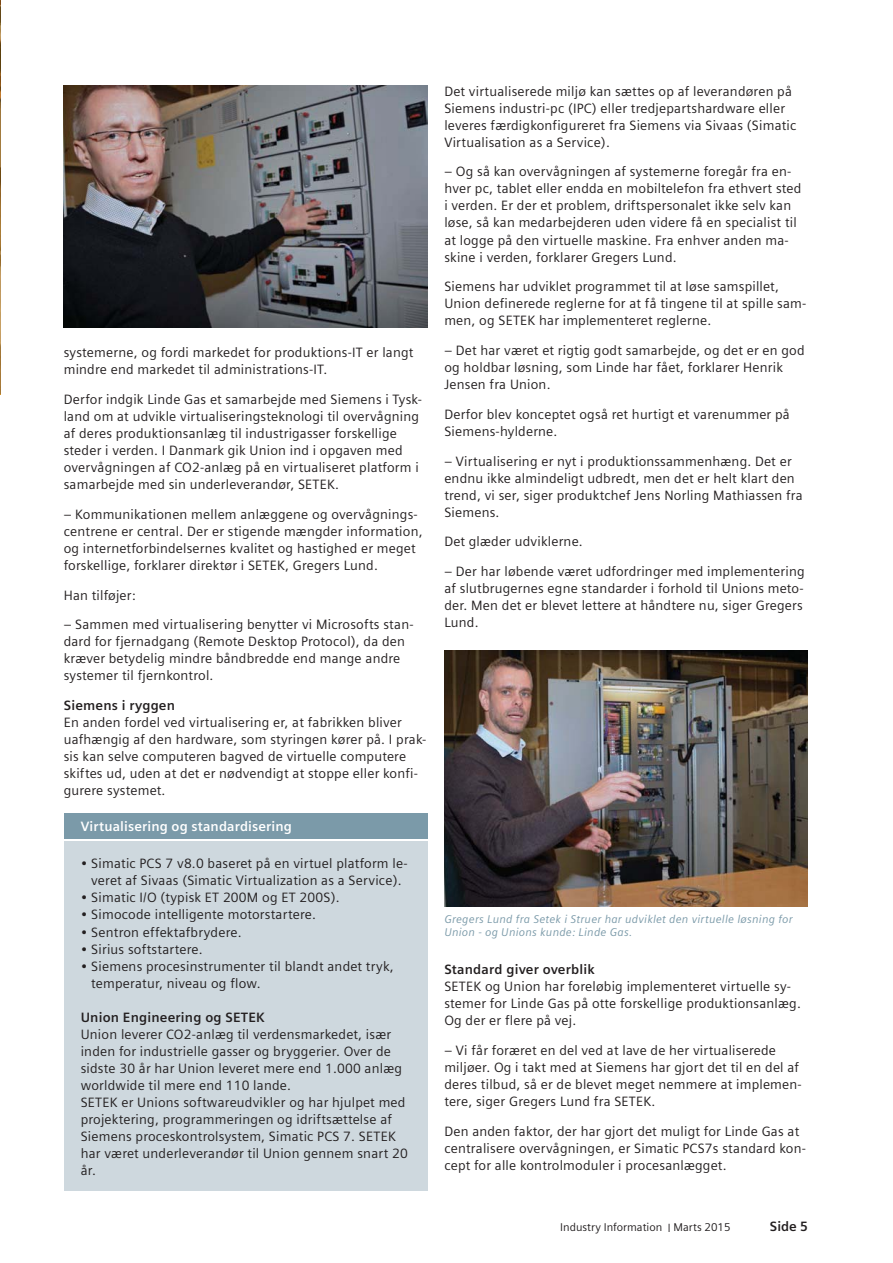
<style>
.page{position:relative;width:893px;height:1263px;background:#fff}
.page>*{position:absolute;margin:0;border:0;box-sizing:border-box;transform-origin:0 0}
.t1{font:13.5px/17px "Siemens Sans";letter-spacing:.015em;color:#231f20}
.t2{font:700 13.5px "Siemens Sans";letter-spacing:.015em;color:#231f20}
.t3{font:700 13.5px "Siemens Sans";letter-spacing:.01em;color:#fff}
.t4{font:italic 11.25px/13.5px "Siemens Sans";letter-spacing:.02em;color:#7b9aa9}
.t5{font:11.25px "Siemens Sans";color:#231f20}
</style>
<div class="page">
<img style="left:0;top:0;width:1px;height:394px">
<div style="left:64px;top:813px;width:363px;height:26px;background:#7b9aa9"></div>
<div style="left:64px;top:841px;width:363px;height:350px;background:#ced8de"></div>
<img style="left:64px;top:85px;width:363px;height:242px">
<img style="left:444px;top:651px;width:364px;height:256px">
<p class="t1" style="left:64px;top:345px;width:351px">systemerne, og fordi markedet for produktions-IT er langt mindre end markedet til administrations-IT.</p>
<p class="t1" style="left:64px;top:392px;width:360px">Derfor indgik Linde Gas et samarbejde med Siemens i Tysk&shy;land om at udvikle virtualiseringsteknologi til overvågning af deres produktionsanlæg til industrigasser forskellige steder i verden. I Danmark gik Union ind i opgaven med overvågningen af CO2-anlæg på en virtualiseret platform i samarbejde med sin underleverandør, SETEK.</p>
<p class="t1" style="left:64px;top:507px;width:360px">– Kommunikationen mellem anlæggene og overvågnings&shy;centrene er central. Der er stigende mængder information, og internetforbindelsernes kvalitet og hastighed er meget forskellige, forklarer direktør i SETEK, Gregers Lund.</p>
<p class="t1" style="left:64px;top:588px;width:73px">Han tilføjer:</p>
<p class="t1" style="left:64px;top:617px;width:351px">– Sammen med virtualisering benytter vi Microsofts stan&shy;dard for fjernadgang (Remote Desktop Protocol), da den kræver betydelig mindre båndbredde end mange andre systemer til fjernkontrol.</p>
<p class="t2" style="left:64px;top:700px;width:113px">Siemens i ryggen</p>
<p class="t1" style="left:64px;top:715px;width:364px">En anden fordel ved virtualisering er, at fabrikken bliver uafhængig af den hardware, som styringen kører på. I prak&shy;sis kan selve computeren bagved de virtuelle computere skiftes ud, uden at det er nødvendigt at stoppe eller konfi&shy;gurere systemet.</p>
<p class="t3" style="left:81px;top:821px;width:213px">Virtualisering og standardisering</p>
<p class="t1" style="left:81px;top:857px;width:328px;text-align:center">• Simatic PCS 7 v8.0 baseret på en virtuel platform le&shy;veret af Sivaas (Simatic Virtualization as a Service).</p>
<p class="t1" style="left:81px;top:891px;width:260px">• Simatic I/O (typisk ET 200M og ET 200S).</p>
<p class="t1" style="left:81px;top:908px;width:237px">• Simocode intelligente motorstartere.</p>
<p class="t1" style="left:81px;top:925px;width:162px">• Sentron effektafbrydere.</p>
<p class="t1" style="left:81px;top:942px;width:124px">• Sirius softstartere.</p>
<p class="t1" style="left:91px;top:959px;width:304px;text-indent:-11px">• Siemens procesinstrumenter til blandt andet tryk, temperatur, niveau og flow.</p>
<p class="t2" style="left:81px;top:1012px;width:185px">Union Engineering og SETEK</p>
<p class="t1" style="left:81px;top:1027px;width:329px">Union leverer CO2-anlæg til verdensmarkedet, især inden for industrielle gasser og bryggerier. Over de sidste 30 år har Union leveret mere end 1.000 anlæg worldwide til mere end 110 lande.<br>SETEK er Unions softwareudvikler og har hjulpet med projektering, programmeringen og idriftsættelse af Siemens proceskontrolsystem, Simatic PCS 7. SETEK har været underleverandør til Union gennem snart 20 år.</p>
<p class="t1" style="left:444px;top:84px;width:354px">Det virtualiserede miljø kan sættes op af leverandøren på Siemens industri-pc (IPC) eller tredjepartshardware eller leveres færdigkonfigureret fra Siemens via Sivaas (Simatic Virtualisation as a Service).</p>
<p class="t1" style="left:444px;top:165px;width:359px">– Og så kan overvågningen af systemerne foregår fra en&shy;hver pc, tablet eller endda en mobiltelefon fra ethvert sted i verden. Er der et problem, driftspersonalet ikke selv kan løse, så kan medarbejderen uden videre få en specialist til at logge på den virtuelle maskine. Fra enhver anden ma&shy;skine i verden, forklarer Gregers Lund.</p>
<p class="t1" style="left:444px;top:279px;width:364px">Siemens har udviklet programmet til at løse samspillet,<br>Union definerede reglerne for at få tingene til at spille sam&shy;men, og SETEK har implementeret reglerne.</p>
<p class="t1" style="left:444px;top:343px;width:362px">– Det har været et rigtig godt samarbejde, og det er en god og holdbar løsning, som Linde har fået, forklarer Henrik<br>Jensen fra Union.</p>
<p class="t1" style="left:444px;top:407px;width:347px">Derfor blev konceptet også ret hurtigt et varenummer på<br>Siemens-hylderne.</p>
<p class="t1" style="left:444px;top:454px;width:360px">– Virtualisering er nyt i produktionssammenhæng. Det er endnu ikke almindeligt udbredt, men det er helt klart den trend, vi ser, siger produktchef Jens Norling Mathiassen fra Siemens.</p>
<p class="t1" style="left:444px;top:535px;width:140px">Det glæder udviklerne.</p>
<p class="t1" style="left:444px;top:564px;width:362px">– Der har løbende været udfordringer med implementering af slutbrugernes egne standarder i forhold til Unions meto&shy;der. Men det er blevet lettere at håndtere nu, siger Gregers Lund.</p>
<p class="t4" style="left:444px;top:913px;width:350px">Gregers Lund fra Setek i Struer har udviklet den virtuelle løsning for<br>Union - og Unions kunde: Linde Gas.</p>
<p class="t2" style="left:444px;top:964px;width:152px">Standard giver overblik</p>
<p class="t1" style="left:444px;top:979px;width:358px">SETEK og Union har foreløbig implementeret virtuelle sy&shy;stemer for Linde Gas på otte forskellige produktionsanlæg.<br>Og der er flere på vej.</p>
<p class="t1" style="left:444px;top:1043px;width:359px">– Vi får foræret en del ved at lave de her virtualiserede miljøer. Og i takt med at Siemens har gjort det til en del af deres tilbud, så er de blevet meget nemmere at implemen&shy;tere, siger Gregers Lund fra SETEK.</p>
<p class="t1" style="left:444px;top:1124px;width:363px">Den anden faktor, der har gjort det muligt for Linde Gas at centralisere overvågningen, er Simatic PCS7s standard kon&shy;cept for alle kontrolmoduler i procesanlægget.</p>
<p class="t5" style="left:560px;top:1223px;width:172px">Industry Information l Marts 2015</p>
<p class="t2" style="left:770px;top:1221px;width:40px">Side 5</p>
</div>
